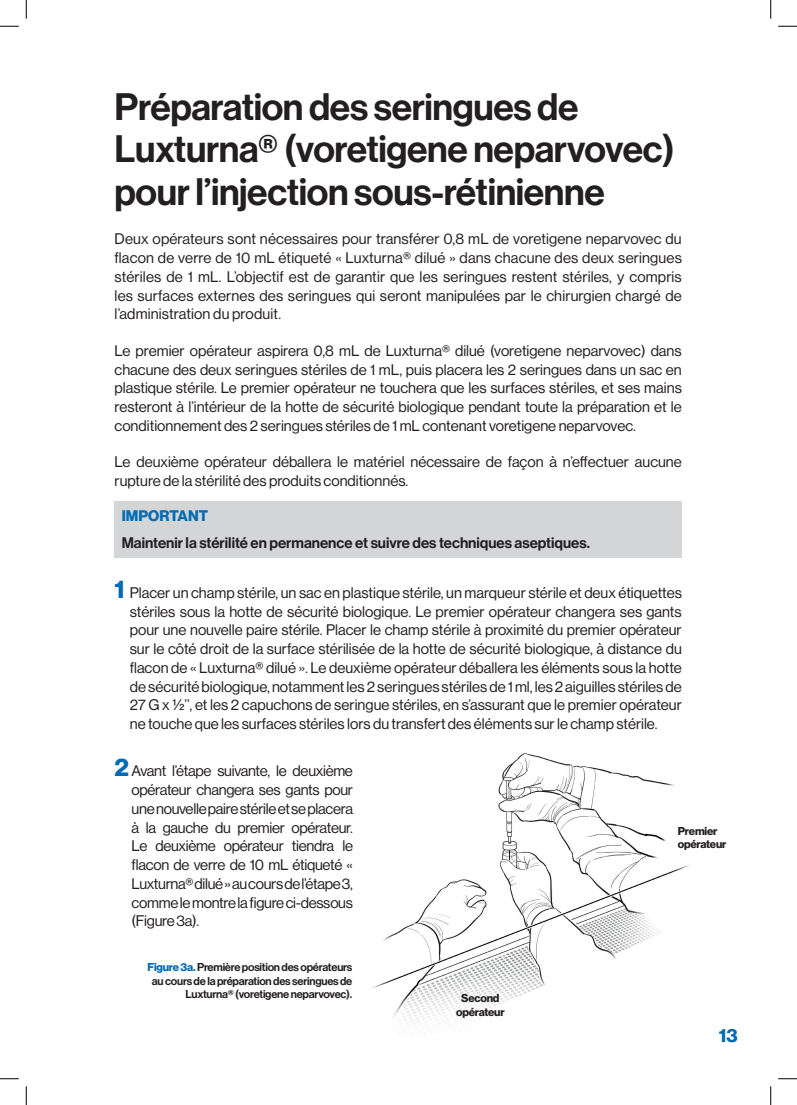
<style>
.page{position:relative;width:797px;height:1105px;background:#fff}
.page>*{position:absolute;margin:0;border:0;box-sizing:border-box;transform-origin:0 0}
.t1{font:500 37.5px/42.5px "Volta Modern Display 65";letter-spacing:-.01em;color:#231f20}
.t2{font:700 18.75px "Volta Modern Display 75";color:#006ab2}
.t3{font:15px/18.8px "Volta Modern Display 55 Roman";color:#231f20;text-align:justify}
.t4{font:500 15px "Volta Modern Display 65";color:#231f20}
.t5{font:700 15px "Volta Modern Display 75";color:#006ab2}
.t6{font:500 11.25px/13.5px "Volta Modern Display 65";letter-spacing:-.02em;color:#231f20;text-align:right}
.t7{font:700 11.25px/13.5px "Volta Modern Display 75";letter-spacing:-.02em;color:#231f20}
.s1{font-family:"Volta Modern Display 75";font-weight:700;font-size:25px;color:#006ab2}
.s2{font-family:"Volta Modern Display 75";font-weight:700;color:#006ab2}
</style>
<div class="page">
<div style="left:115px;top:501px;width:566px;height:57px;background:#d4d5d7"></div>
<img style="left:371px;top:753px;width:319px;height:273px">
<svg style="left:0;top:25px;width:19px;height:2px"></svg>
<svg style="left:778px;top:25px;width:19px;height:2px"></svg>
<svg style="left:0;top:1078px;width:19px;height:1px"></svg>
<svg style="left:778px;top:1078px;width:19px;height:1px"></svg>
<svg style="left:25px;top:0;width:2px;height:19px"></svg>
<svg style="left:25px;top:1086px;width:2px;height:19px"></svg>
<svg style="left:770px;top:0;width:1px;height:19px"></svg>
<svg style="left:770px;top:1086px;width:1px;height:19px"></svg>
<h1 class="t1" style="left:115px;top:86px;width:562px">Préparation des seringues de<br>Luxturna® (voretigene neparvovec) pour l’injection sous-rétinienne</h1>
<p class="t3" style="left:115px;top:230px;width:568px">Deux opérateurs sont nécessaires pour transférer 0,8 mL de voretigene neparvovec du flacon de verre de 10 mL étiqueté « Luxturna® dilué » dans chacune des deux seringues stériles de 1 mL. L’objectif est de garantir que les seringues restent stériles, y compris les surfaces externes des seringues qui seront manipulées par le chirurgien chargé de l’administration du produit.</p>
<p class="t3" style="left:115px;top:341px;width:568px">Le premier opérateur aspirera 0,8 mL de Luxturna® dilué (voretigene neparvovec) dans chacune des deux seringues stériles de 1 mL, puis placera les 2 seringues dans un sac en plastique stérile. Le premier opérateur ne touchera que les surfaces stériles, et ses mains resteront à l’intérieur de la hotte de sécurité biologique pendant toute la préparation et le conditionnement des 2 seringues stériles de 1 mL contenant voretigene neparvovec.</p>
<p class="t3" style="left:115px;top:452px;width:568px">Le deuxième opérateur déballera le matériel nécessaire de façon à n’effectuer aucune rupture de la stérilité des produits conditionnés.</p>
<p class="t5" style="left:122px;top:507px;width:88px">IMPORTANT</p>
<p class="t4" style="left:122px;top:534px;width:470px">Maintenir la stérilité en permanence et suivre des techniques aseptiques.</p>
<p class="t3" style="left:130px;top:583px;width:553px;text-indent:-15px"><span class="s1">1</span> Placer un champ stérile, un sac en plastique stérile, un marqueur stérile et deux étiquettes stériles sous la hotte de sécurité biologique. Le premier opérateur changera ses gants pour une nouvelle paire stérile. Placer le champ stérile à proximité du premier opérateur sur le côté droit de la surface stérilisée de la hotte de sécurité biologique, à distance du flacon de « Luxturna® dilué ». Le deuxième opérateur déballera les éléments sous la hotte de sécurité biologique, notamment les 2 seringues stériles de 1 ml, les 2 aiguilles stériles de 27 G x ½’’, et les 2 capuchons de seringue stériles, en s’assurant que le premier opérateur ne touche que les surfaces stériles lors du transfert des éléments sur le champ stérile.</p>
<p class="t3" style="left:132px;top:761px;width:223px;text-indent:-17px"><span class="s1">2</span> Avant l’étape suivante, le deuxième opérateur changera ses gants pour une nouvelle paire stérile et se placera à la gauche du premier opérateur.<br>Le deuxième opérateur tiendra le flacon de verre de 10 mL étiqueté « Luxturna® dilué » au cours de l’étape 3, comme le montre la figure ci-dessous (Figure 3a).</p>
<p class="t7" style="left:678px;top:824px;width:50px">Premier opérateur</p>
<p class="t6" style="left:147px;top:961px;width:206px"><span class="s2">Figure 3a.</span> Première position des opérateurs au cours de la préparation des seringues de<br>Luxturna® (voretigene neparvovec).</p>
<p class="t7" style="left:456px;top:992px;width:50px;text-align:center">Second opérateur</p>
<p class="t2" style="left:718px;top:1025px;width:20px">13</p>
</div>
